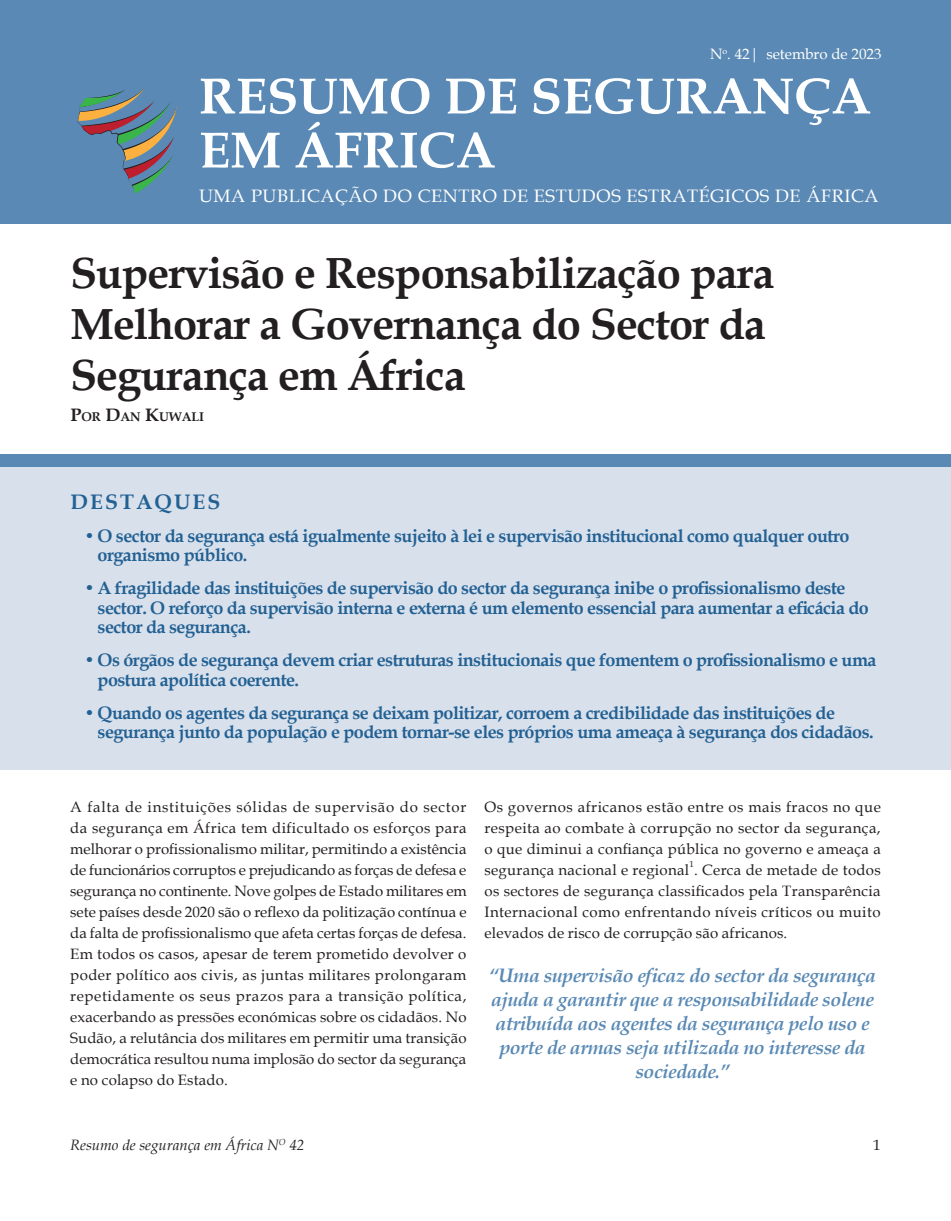
<style>
.page{position:relative;width:951px;height:1221px;background:#fff}
.page>*{position:absolute;margin:0;border:0;box-sizing:border-box;transform-origin:0 0}
.t1{font:700 51px/54px "Book Antiqua";color:#fff}
.t2{font:700 43.5px/51px "Book Antiqua";letter-spacing:-.02em;color:#231f20}
.t3{font:700 21px "Book Antiqua";letter-spacing:.1em;color:#236193}
.t4{font:italic 700 19.5px/24px "Book Antiqua";letter-spacing:-.025em;color:#5989b4;text-align:center}
.t5{font:700 18px/19.5px "Book Antiqua";letter-spacing:-.03em;color:#236193}
.t6{font:18px "Book Antiqua";letter-spacing:.035em;color:#fff}
.t7{font:15px/21px "Book Antiqua";letter-spacing:.01em;color:#231f20;text-align:justify}
.t8{font:italic 15px "Book Antiqua";color:#231f20}
.t9{font:15px "Book Antiqua";color:#fff}
.t10{font:700 12.6px "Book Antiqua";color:#231f20}
.t11{font:8.7px "Book Antiqua";color:#231f20}
.s1{font-style:inherit}
.s2{font-size:18px}
</style>
<div class="page">
<div style="left:0;top:0;width:950px;height:223px;background:#5989b4"></div>
<svg style="left:78px;top:87px;width:99px;height:106px"></svg>
<div style="left:0;top:461px;width:950px;height:308px;background:#d8e0ec"></div>
<div style="left:0;top:454px;width:950px;height:12px;background:#5989b4"></div>
<p class="t9" style="left:710px;top:44px;width:173px">N<sup>o</sup>. 42| setembro de 2023</p>
<h1 class="t1" style="left:199px;top:69px;width:673px"><span class="s1">R</span>ESUMO DE SEGURANÇA<br>EM ÁFRICA</h1>
<p class="t6" style="left:199px;top:183px;width:681px">UMA PUBLICAÇÃO DO CENTRO DE ESTUDOS ESTRATÉGICOS DE ÁFRICA</p>
<h2 class="t2" style="left:70px;top:247px;width:705px">Supervisão e Responsabilização para<br>Melhorar a Governança do Sector da<br>Segurança em África</h2>
<p class="t10" style="left:70px;top:408px;width:135px"><span class="s2">P</span>OR <span class="s2">D</span>AN <span class="s2">K</span>UWALI</p>
<h3 class="t3" style="left:70px;top:487px;width:151px">DESTAQUES</h3>
<p class="t5" style="left:98px;top:526px;width:753px;text-indent:-14px">• O sector da segurança está igualmente sujeito à lei e supervisão institucional como qualquer outro organismo público.</p>
<p class="t5" style="left:98px;top:578px;width:772px;text-indent:-14px">• A fragilidade das instituições de supervisão do sector da segurança inibe o profissionalismo deste sector. O reforço da supervisão interna e externa é um elemento essencial para aumentar a eficácia do sector da segurança.</p>
<p class="t5" style="left:98px;top:650px;width:780px;text-indent:-14px">• Os órgãos de segurança devem criar estruturas institucionais que fomentem o profissionalismo e uma postura apolítica coerente.</p>
<p class="t5" style="left:98px;top:702px;width:777px;text-indent:-14px">• Quando os agentes da segurança se deixam politizar, corroem a credibilidade das instituições de segurança junto da população e podem tornar-se eles próprios uma ameaça à segurança dos cidadãos.</p>
<p class="t7" style="left:70px;top:795px;width:398px">A falta de instituições sólidas de supervisão do sector da segurança em África tem dificultado os esforços para melhorar o profissionalismo militar, permitindo a existência de funcionários corruptos e prejudicando as forças de defesa e segurança no continente. Nove golpes de Estado militares em sete países desde 2020 são o reflexo da politização contínua e da falta de profissionalismo que afeta certas forças de defesa.<br>Em todos os casos, apesar de terem prometido devolver o poder político aos civis, as juntas militares prolongaram repetidamente os seus prazos para a transição política, exacerbando as pressões económicas sobre os cidadãos. No Sudão, a relutância dos militares em permitir uma transição democrática resultou numa implosão do sector da segurança e no colapso do Estado.</p>
<p class="t7" style="left:484px;top:795px;width:398px">Os governos africanos estão entre os mais fracos no que respeita ao combate à corrupção no sector da segurança, o que diminui a confiança pública no governo e ameaça a segurança nacional e regional . Cerca de metade de todos</p>
<p class="t11" style="left:689px;top:857px;width:6px">1</p>
<p class="t7" style="left:484px;top:879px;width:397px">os sectores de segurança classificados pela Transparência Internacional como enfrentando níveis críticos ou muito elevados de risco de corrupção são africanos.</p>
<h3 class="t4" style="left:489px;top:963px;width:388px">“Uma supervisão eficaz do sector da segurança ajuda a garantir que a responsabilidade solene atribuída aos agentes da segurança pelo uso e porte de armas seja utilizada no interesse da sociedade.”</h3>
<p class="t8" style="left:70px;top:1133px;width:236px">Resumo de segurança em África N<sup>O</sup> 42</p>
<p class="t7" style="left:873px;top:1134px;width:9px">1</p>
</div>
